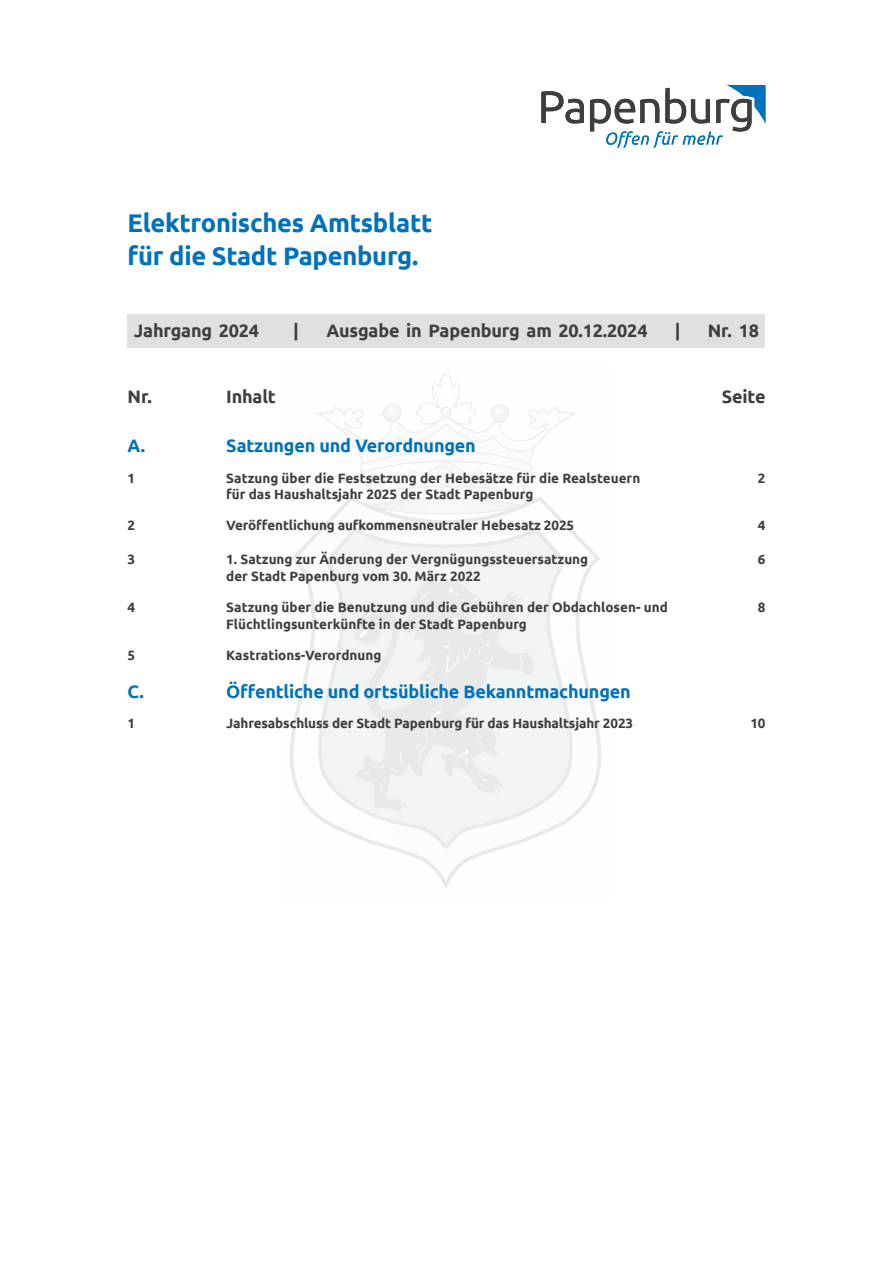
<style>
.page{position:relative;width:893px;height:1263px;background:#fff}
.page>*{position:absolute;margin:0;border:0;box-sizing:border-box;transform-origin:0 0}
.t1{font:700 25.5px/33px "Ubuntu";letter-spacing:-.01em;color:#0072bc}
.t2{font:700 18px "Ubuntu";letter-spacing:-.01em;color:#0072bc}
.t3{font:700 18px "Ubuntu";letter-spacing:-.01em;color:#3e3e3f}
.t4{font:700 13.5px/16.2px "Ubuntu";color:#3e3e3f}
</style>
<div class="page">
<img style="left:290px;top:374px;width:311px;height:514px">
<svg style="left:541px;top:91px;width:43px;height:32px"></svg>
<svg style="left:590px;top:85px;width:175px;height:63px"></svg>
<div style="left:128px;top:315px;width:637px;height:33px;background:#dfe0e2"></div>
<h1 class="t1" style="left:128px;top:206px;width:306px">Elektronisches Amtsblatt für die Stadt Papenburg.</h1>
<h2 class="t3" style="left:134px;top:320px;width:127px">Jahrgang 2024</h2>
<h2 class="t3" style="left:293px;top:320px;width:7px">|</h2>
<h2 class="t3" style="left:326px;top:320px;width:323px">Ausgabe in Papenburg am 20.12.2024</h2>
<h2 class="t3" style="left:675px;top:320px;width:7px">|</h2>
<h2 class="t3" style="left:708px;top:320px;width:53px">Nr. 18</h2>
<h2 class="t3" style="left:128px;top:386px;width:26px">Nr.</h2>
<h2 class="t3" style="left:226px;top:386px;width:51px">Inhalt</h2>
<h2 class="t3" style="left:722px;top:386px;width:45px">Seite</h2>
<h2 class="t2" style="left:128px;top:435px;width:19px">A.</h2>
<h2 class="t2" style="left:226px;top:435px;width:251px">Satzungen und Verordnungen</h2>
<p class="t4" style="left:128px;top:469px;width:9px">1</p>
<p class="t4" style="left:226px;top:469px;width:416px">Satzung über die Festsetzung der Hebesätze für die Realsteuern für das Haushaltsjahr 2025 der Stadt Papenburg</p>
<p class="t4" style="left:758px;top:469px;width:9px">2</p>
<p class="t4" style="left:128px;top:517px;width:9px">2</p>
<p class="t4" style="left:226px;top:517px;width:349px">Veröffentlichung aufkommensneutraler Hebesatz 2025</p>
<p class="t4" style="left:758px;top:517px;width:9px">4</p>
<p class="t4" style="left:128px;top:551px;width:9px">3</p>
<p class="t4" style="left:226px;top:551px;width:364px">1. Satzung zur Änderung der Vergnügungssteuersatzung der Stadt Papenburg vom 30. März 2022</p>
<p class="t4" style="left:758px;top:551px;width:9px">6</p>
<p class="t4" style="left:128px;top:599px;width:9px">4</p>
<p class="t4" style="left:226px;top:599px;width:443px">Satzung über die Benutzung und die Gebühren der Obdachlosen- und<br>Flüchtlingsunterkünfte in der Stadt Papenburg</p>
<p class="t4" style="left:758px;top:599px;width:9px">8</p>
<p class="t4" style="left:128px;top:647px;width:9px">5</p>
<p class="t4" style="left:226px;top:647px;width:157px">Kastrations-Verordnung</p>
<h2 class="t2" style="left:128px;top:680px;width:18px">C.</h2>
<h2 class="t2" style="left:226px;top:680px;width:406px">Öffentliche und ortsübliche Bekanntmachungen</h2>
<p class="t4" style="left:128px;top:715px;width:9px">1</p>
<p class="t4" style="left:226px;top:715px;width:408px">Jahresabschluss der Stadt Papenburg für das Haushaltsjahr 2023</p>
<p class="t4" style="left:750px;top:715px;width:17px">10</p>
</div>
